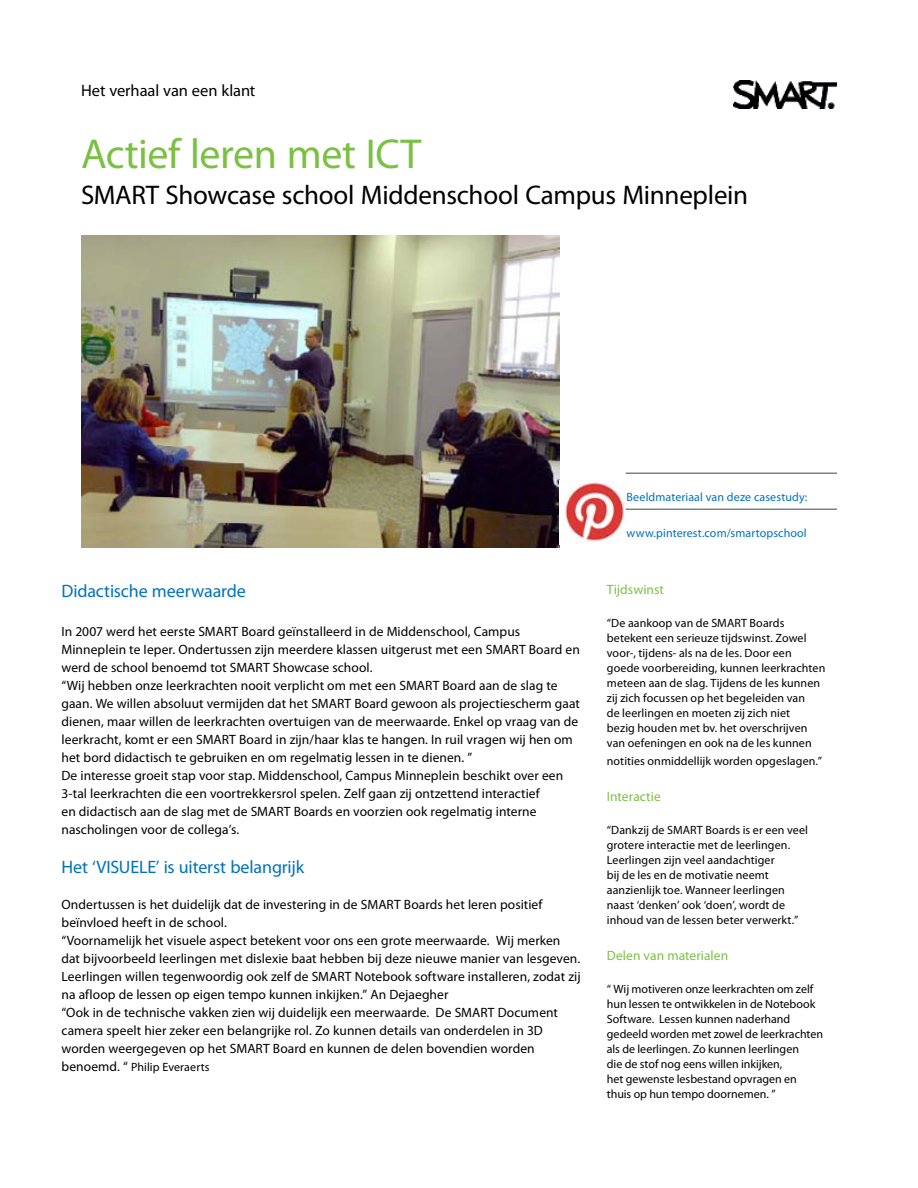
<style>
.page{position:relative;width:918px;height:1188px;background:#fff}
.page>*{position:absolute;margin:0;border:0;box-sizing:border-box;transform-origin:0 0}
.t1{font:42px "Myriad Pro";letter-spacing:-.01em;color:#7ac143}
.t2{font:27px "Myriad Pro";letter-spacing:-.01em;color:#000}
.t3{font:18px "Myriad Pro";letter-spacing:-.005em;color:#0072bc}
.t4{font:16.5px "Myriad Pro";letter-spacing:-.005em;color:#000}
.t5{font:13.5px/18px "Myriad Pro";letter-spacing:.005em;color:#000}
.t6{font:13.5px "Myriad Pro";letter-spacing:.005em;color:#7ac143}
.t7{font:12px/15px "Myriad Pro";letter-spacing:.005em;color:#000}
.t8{font:12px "Myriad Pro";letter-spacing:.01em;color:#0072bc}
.s1{font-size:13.5px}
</style>
<div class="page">
<img style="left:81px;top:236px;width:478px;height:311px">
<img style="left:734px;top:81px;width:103px;height:27px">
<img style="left:559px;top:480px;width:69px;height:63px">
<hr style="left:626px;top:472px;width:211px;height:2px;background:#808285">
<hr style="left:626px;top:508px;width:211px;height:2px;background:#808285">
<p class="t4" style="left:81px;top:80px;width:176px">Het verhaal van een klant</p>
<h1 class="t1" style="left:81px;top:128px;width:342px">Actief leren met ICT</h1>
<h2 class="t2" style="left:81px;top:178px;width:669px">SMART Showcase school Middenschool Campus Minneplein</h2>
<h3 class="t3" style="left:62px;top:580px;width:186px">Didactische meerwaarde</h3>
<p class="t5" style="left:62px;top:622px;width:520px">In 2007 werd het eerste SMART Board geïnstalleerd in de Middenschool, Campus Minneplein te Ieper. Ondertussen zijn meerdere klassen uitgerust met een SMART Board en werd de school benoemd tot SMART Showcase school.<br>“Wij hebben onze leerkrachten nooit verplicht om met een SMART Board aan de slag te gaan. We willen absoluut vermijden dat het SMART Board gewoon als projectiescherm gaat dienen, maar willen de leerkrachten overtuigen van de meerwaarde. Enkel op vraag van de leerkracht, komt er een SMART Board in zijn/haar klas te hangen. In ruil vragen wij hen om het bord didactisch te gebruiken en om regelmatig lessen in te dienen. ”<br>De interesse groeit stap voor stap. Middenschool, Campus Minneplein beschikt over een 3-tal leerkrachten die een voortrekkersrol spelen. Zelf gaan zij ontzettend interactief<br>en didactisch aan de slag met de SMART Boards en voorzien ook regelmatig interne nascholingen voor de collega’s.</p>
<h3 class="t3" style="left:62px;top:856px;width:244px">Het ‘VISUELE’ is uiterst belangrijk</h3>
<p class="t5" style="left:62px;top:895px;width:521px">Ondertussen is het duidelijk dat de investering in de SMART Boards het leren positief beïnvloed heeft in de school.<br>“Voornamelijk het visuele aspect betekent voor ons een grote meerwaarde. Wij merken dat bijvoorbeeld leerlingen met dislexie baat hebben bij deze nieuwe manier van lesgeven.<br>Leerlingen willen tegenwoordig ook zelf de SMART Notebook software installeren, zodat zij na afloop de lessen op eigen tempo kunnen inkijken.” An Dejaegher<br>“Ook in de technische vakken zien wij duidelijk een meerwaarde. De SMART Document camera speelt hier zeker een belangrijke rol. Zo kunnen details van onderdelen in 3D worden weergegeven op het SMART Board en kunnen de delen bovendien worden</p>
<p class="t7" style="left:62px;top:1059px;width:150px"><span class="s1">benoemd. “</span> Philip Everaerts</p>
<p class="t8" style="left:627px;top:490px;width:182px">Beeldmateriaal van deze casestudy:</p>
<p class="t8" style="left:627px;top:526px;width:182px">www.pinterest.com/smartopschool</p>
<p class="t6" style="left:607px;top:581px;width:59px">Tijdswinst</p>
<p class="t7" style="left:607px;top:615px;width:220px">“De aankoop van de SMART Boards betekent een serieuze tijdswinst. Zowel voor-, tijdens- als na de les. Door een goede voorbereiding, kunnen leerkrachten meteen aan de slag. Tijdens de les kunnen zij zich focussen op het begeleiden van<br>de leerlingen en moeten zij zich niet<br>bezig houden met bv. het overschrijven van oefeningen en ook na de les kunnen</p>
<p class="t7" style="left:607px;top:753px;width:217px">notities onmiddellijk worden opgeslagen.”</p>
<p class="t6" style="left:607px;top:788px;width:55px">Interactie</p>
<p class="t7" style="left:607px;top:822px;width:203px">“Dankzij de SMART Boards is er een veel grotere interactie met de leerlingen.<br>Leerlingen zijn veel aandachtiger<br>bij de les en de motivatie neemt aanzienlijk toe. Wanneer leerlingen naast ‘denken’ ook ‘doen’, wordt de inhoud van de lessen beter verwerkt.”</p>
<p class="t6" style="left:607px;top:947px;width:123px">Delen van materialen</p>
<p class="t7" style="left:607px;top:981px;width:218px">“ Wij motiveren onze leerkrachten om zelf hun lessen te ontwikkelen in de Notebook Software. Lessen kunnen naderhand gedeeld worden met zowel de leerkrachten als de leerlingen. Zo kunnen leerlingen<br>die de stof nog eens willen inkijken,<br>het gewenste lesbestand opvragen en thuis op hun tempo doornemen. ”</p>
</div>
